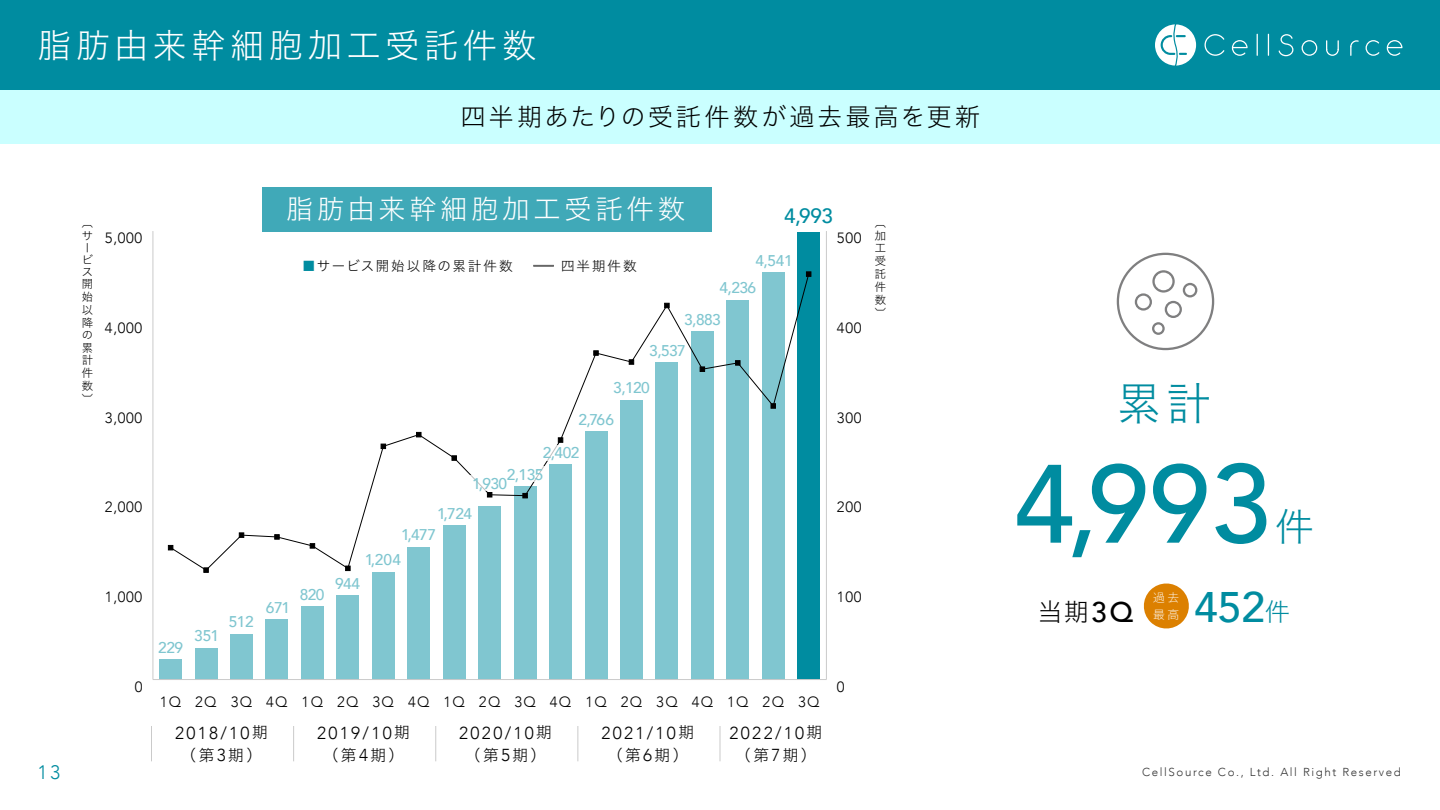
<style>
.page{position:relative;width:1440px;height:810px;background:#fff}
.page>*{position:absolute;margin:0;border:0;box-sizing:border-box;transform-origin:0 0}
.t1{font:500 109.95px "Avenir";color:#008ca0}
.t2{font:45px "Hiragino Sans W2";color:#008ca0}
.t3{font:500 42.67px "Avenir";color:#008ca0}
.t4{font:38.25px "Hiragino Sans W2";color:#008ca0}
.t5{font:33.75px "Hiragino Sans W2";letter-spacing:.15em;color:#fff}
.t6{font:27px "Hiragino Sans W2";letter-spacing:.15em;color:#fff}
.t7{font:24.75px "Hiragino Sans W2";letter-spacing:.125em;color:#000}
.t8{font:500 20.7px "Avenir";color:#008ca0}
.t9{font:300 19.42px "Avenir";color:#008ca0}
.t10{font:300 17.33px "Avenir";letter-spacing:.135em;color:#000}
.t11{font:15.75px "Hiragino Sans W2";color:#000}
.t12{font:500 15.52px "Avenir";letter-spacing:-.035em;color:#80c6d0}
.t13{font:300 14.85px "Avenir";letter-spacing:.045em;color:#000}
.t14{font:300 14.85px "Avenir";letter-spacing:.09em;color:#000}
.t15{font:13.5px "Hiragino Sans W2";letter-spacing:.15em;color:#000}
.t16{font:11.77px/16.4px "Hiragino Sans W1";color:#fff}
.t17{font:300 11.55px "Avenir";letter-spacing:.135em;color:#333}
.t18{font:11.25px/12.6px "Hiragino Sans W2";color:#000}
.s1{color:#008ca0}
.s2{font-family:"Koz Go Pr 6 N";color:#666}
.s3{font-family:"Hiragino Sans W2";font-weight:400;font-size:15.75px}
.s4{font-family:"Avenir";font-weight:300;font-size:17.33px}
.s5{font-family:"Avenir";font-weight:500;font-size:28.42px}
.s6{font-family:"Hiragino Sans W2";font-weight:400;font-size:24.75px}
</style>
<div class="page">
<div style="left:0;top:0;width:1440px;height:90px;background:#008ca0"></div>
<svg style="left:1205px;top:34px;width:19px;height:22px"></svg>
<svg style="left:1257px;top:34px;width:1px;height:22px"></svg>
<svg style="left:1268px;top:34px;width:1px;height:22px"></svg>
<svg style="left:1302px;top:40px;width:15px;height:16px"></svg>
<svg style="left:1279px;top:34px;width:14px;height:22px"></svg>
<svg style="left:1366px;top:40px;width:13px;height:16px"></svg>
<svg style="left:1232px;top:40px;width:16px;height:16px"></svg>
<svg style="left:1387px;top:40px;width:16px;height:16px"></svg>
<svg style="left:1326px;top:40px;width:13px;height:16px"></svg>
<svg style="left:1350px;top:40px;width:9px;height:16px"></svg>
<svg style="left:1155px;top:24px;width:41px;height:42px"></svg>
<div style="left:0;top:90px;width:1440px;height:54px;background:#caffff"></div>
<svg style="left:1117px;top:253px;width:97px;height:97px"></svg>
<hr style="left:153px;top:231px;width:1px;height:449px;background:#cacaca">
<div style="left:797px;top:232px;width:23px;height:448px;background:#008ca0"></div>
<div style="left:762px;top:272px;width:23px;height:408px;background:#80c6d0"></div>
<div style="left:726px;top:300px;width:23px;height:380px;background:#80c6d0"></div>
<div style="left:691px;top:331px;width:23px;height:349px;background:#80c6d0"></div>
<div style="left:656px;top:362px;width:22px;height:318px;background:#80c6d0"></div>
<div style="left:620px;top:400px;width:23px;height:280px;background:#80c6d0"></div>
<div style="left:585px;top:431px;width:22px;height:249px;background:#80c6d0"></div>
<div style="left:549px;top:464px;width:23px;height:216px;background:#80c6d0"></div>
<div style="left:514px;top:486px;width:22px;height:194px;background:#80c6d0"></div>
<div style="left:478px;top:506px;width:23px;height:174px;background:#80c6d0"></div>
<div style="left:443px;top:525px;width:23px;height:155px;background:#80c6d0"></div>
<div style="left:407px;top:547px;width:23px;height:133px;background:#80c6d0"></div>
<div style="left:372px;top:572px;width:23px;height:108px;background:#80c6d0"></div>
<div style="left:337px;top:595px;width:22px;height:85px;background:#80c6d0"></div>
<div style="left:301px;top:606px;width:23px;height:74px;background:#80c6d0"></div>
<div style="left:266px;top:619px;width:22px;height:61px;background:#80c6d0"></div>
<div style="left:230px;top:634px;width:23px;height:46px;background:#80c6d0"></div>
<div style="left:195px;top:648px;width:22px;height:32px;background:#80c6d0"></div>
<div style="left:159px;top:659px;width:23px;height:21px;background:#80c6d0"></div>
<hr style="left:153px;top:679px;width:673px;height:1px;background:#cacaca">
<hr style="left:826px;top:231px;width:1px;height:449px;background:#cacaca">
<svg style="left:1143px;top:583px;width:46px;height:46px"></svg>
<div style="left:262px;top:188px;width:450px;height:44px;background:#40a9b8"></div>
<svg style="left:168px;top:265px;width:643px;height:308px"></svg>
<hr style="left:435px;top:726px;width:1px;height:35px;background:#cacaca">
<hr style="left:578px;top:726px;width:1px;height:35px;background:#cacaca">
<hr style="left:293px;top:726px;width:1px;height:35px;background:#cacaca">
<hr style="left:151px;top:726px;width:1px;height:35px;background:#cacaca">
<hr style="left:720px;top:726px;width:1px;height:35px;background:#cacaca">
<h3 class="t5" style="left:37px;top:16px;width:500px">脂肪由来幹細胞加工受託件数</h3>
<h3 class="t7" style="left:461px;top:94px;width:520px">四半期あたりの受託件数が過去最高を更新</h3>
<h3 class="t6" style="left:286px;top:185px;width:400px">脂肪由来幹細胞加工受託件数</h3>
<p class="t15" style="left:302px;top:254px;width:212px"><span class="s1">■</span>サービス開始以降の累計件数</p>
<p class="t15" style="left:530px;top:254px;width:108px"><span class="s2">－</span>四半期件数</p>
<h3 class="t8" style="left:784px;top:198px;width:50px">4,993</h3>
<p class="t12" style="left:755px;top:247px;width:39px">4,541</p>
<p class="t18" style="left:82px;top:216px;width:13px">〔サービス開始以降の累計件数〕</p>
<p class="t18" style="left:875px;top:215px;width:13px;line-height:12.8px;text-align:justify">〔加工受託件数〕</p>
<p class="t13" style="left:105px;top:229px;width:39px">5,000</p>
<p class="t13" style="left:837px;top:229px;width:26px">500</p>
<p class="t12" style="left:720px;top:275px;width:38px">4,236</p>
<p class="t12" style="left:684px;top:306px;width:38px">3,883</p>
<p class="t13" style="left:105px;top:319px;width:39px">4,000</p>
<p class="t13" style="left:837px;top:319px;width:26px">400</p>
<p class="t12" style="left:649px;top:337px;width:38px">3,537</p>
<p class="t12" style="left:613px;top:375px;width:38px">3,120</p>
<p class="t9" style="left:37px;top:761px;width:24px">13</p>
<p class="t13" style="left:105px;top:409px;width:39px">3,000</p>
<p class="t12" style="left:579px;top:406px;width:37px">2,766</p>
<p class="t13" style="left:837px;top:409px;width:26px">300</p>
<p class="t12" style="left:543px;top:439px;width:38px">2,402</p>
<p class="t12" style="left:507px;top:461px;width:38px">2,135</p>
<p class="t12" style="left:472px;top:470px;width:37px">1,930</p>
<p class="t13" style="left:105px;top:499px;width:39px">2,000</p>
<p class="t12" style="left:437px;top:500px;width:37px">1,724</p>
<p class="t13" style="left:837px;top:499px;width:26px">200</p>
<p class="t12" style="left:401px;top:522px;width:36px">1,477</p>
<p class="t12" style="left:365px;top:546px;width:38px">1,204</p>
<p class="t13" style="left:105px;top:588px;width:39px">1,000</p>
<p class="t12" style="left:266px;top:594px;width:26px">671</p>
<p class="t12" style="left:300px;top:581px;width:26px">820</p>
<p class="t12" style="left:335px;top:570px;width:27px">944</p>
<p class="t13" style="left:837px;top:588px;width:26px">100</p>
<p class="t12" style="left:229px;top:608px;width:26px">512</p>
<p class="t12" style="left:158px;top:634px;width:26px">229</p>
<p class="t12" style="left:194px;top:623px;width:27px">351</p>
<p class="t13" style="left:135px;top:678px;width:9px">0</p>
<p class="t13" style="left:837px;top:678px;width:9px">0</p>
<p class="t14" style="left:160px;top:693px;width:661px">1Q 2Q 3Q 4Q 1Q 2Q 3Q 4Q 1Q 2Q 3Q 4Q 1Q 2Q 3Q 4Q 1Q 2Q 3Q</p>
<p class="t10" style="left:175px;top:722px;width:94px">2018/10<span class="s3">期</span></p>
<p class="t11" style="left:181px;top:741px;width:83px">（第<span class="s4">3</span>期）</p>
<p class="t10" style="left:317px;top:722px;width:94px">2019/10<span class="s3">期</span></p>
<p class="t11" style="left:323px;top:741px;width:83px">（第<span class="s4">4</span>期）</p>
<p class="t10" style="left:459px;top:722px;width:94px">2020/10<span class="s3">期</span></p>
<p class="t11" style="left:465px;top:741px;width:83px">（第<span class="s4">5</span>期）</p>
<p class="t10" style="left:601px;top:722px;width:94px">2021/10<span class="s3">期</span></p>
<p class="t11" style="left:607px;top:741px;width:83px">（第<span class="s4">6</span>期）</p>
<p class="t10" style="left:730px;top:722px;width:94px">2022/10<span class="s3">期</span></p>
<p class="t11" style="left:735px;top:741px;width:83px">（第<span class="s4">7</span>期）</p>
<h2 class="t2" style="left:1116px;top:363px;width:96px">累計</h2>
<h1 class="t1" style="left:1014px;top:409px;width:259px">4,993</h1>
<h3 class="t4" style="left:1275px;top:492px;width:40px">件</h3>
<h3 class="t7" style="left:1038px;top:590px;width:97px">当期<span class="s5">3Q</span></h3>
<h3 class="t3" style="left:1194px;top:570px;width:97px">452<span class="s6">件</span></h3>
<p class="t16" style="left:1153px;top:589px;width:27px">過去最高</p>
<p class="t17" style="left:1142px;top:766px;width:260px">CellSource Co., Ltd. All Right Reserved</p>
</div>
